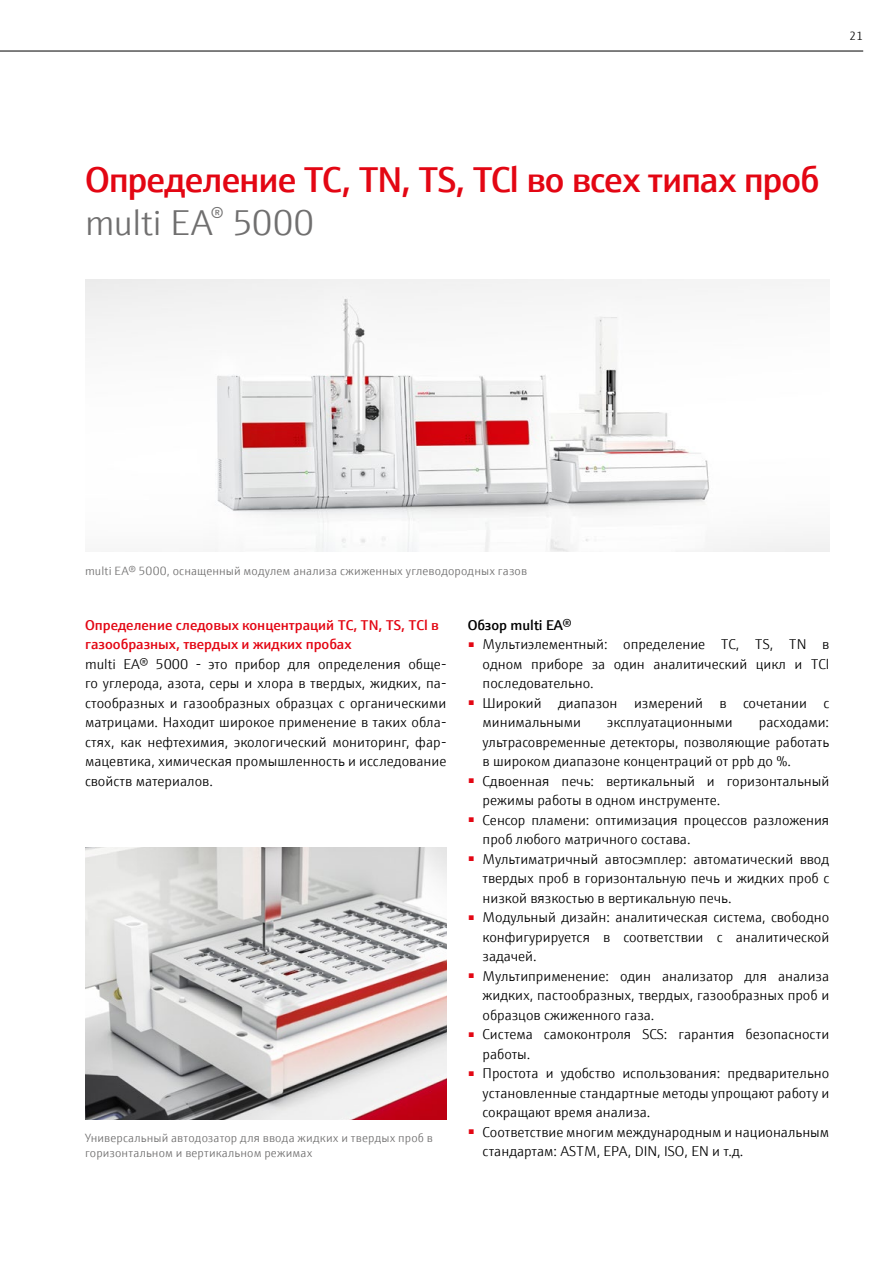
<style>
.page{position:relative;width:893px;height:1263px;background:#fff}
.page>*{position:absolute;margin:0;border:0;box-sizing:border-box;transform-origin:0 0}
.t1{font:600 36px/43.2px "E+H Sans";letter-spacing:-.025em;color:#e30613}
.t2{font:300 14.25px/19.5px "E+H Sans";color:#000;text-align:justify}
.t3{font:600 14.25px/19.5px "E+H Sans";color:#e30613}
.t4{font:600 14.25px "E+H Sans";color:#000}
.t5{font:300 12px/15px "E+H Sans";letter-spacing:.015em;color:#706f6f}
.t6{font:300 12px "E+H Sans";color:#000}
.s1{font-weight:300;color:#706f6f}
</style>
<div class="page">
<hr style="left:0;top:51px;width:863px;height:1px;background:#000">
<img style="left:85px;top:280px;width:744px;height:272px">
<img style="left:85px;top:847px;width:361px;height:272px">
<p class="t6" style="left:849px;top:27px;width:15px">21</p>
<h1 class="t1" style="left:85px;top:155px;width:736px">Определение TC, TN, TS, TCl во всех типах проб <span class="s1">multi EA</span><sup>®</sup> <span class="s1">5000</span></h1>
<p class="t5" style="left:85px;top:562px;width:443px">multi EA® 5000, оснащенный модулем анализа сжиженных углеводородных газов</p>
<p class="t3" style="left:85px;top:614px;width:355px">Определение следовых концентраций TC, TN, TS, TCl в газообразных, твердых и жидких пробах</p>
<p class="t2" style="left:85px;top:653px;width:363px">multi EA® 5000 - это прибор для определения обще&shy;го углерода, азота, серы и хлора в твердых, жидких, па&shy;стообразных и газообразных образцах с органическими матрицами. Находит широкое применение в таких обла&shy;стях, как нефтехимия, экологический мониторинг, фар&shy;мацевтика, химическая промышленность и исследование свойств материалов.</p>
<p class="t5" style="left:85px;top:1130px;width:349px">Универсальный автодозатор для ввода жидких и твердых проб в горизонтальном и вертикальном режимах</p>
<p class="t4" style="left:468px;top:614px;width:105px">Обзор multi EA®</p>
<p class="t2" style="left:483px;top:633px;width:348px;text-indent:-15px"><sup>■</sup> Мультиэлементный: определение TC, TS, TN в одном приборе за один аналитический цикл и TCl последовательно.</p>
<p class="t2" style="left:483px;top:692px;width:348px;text-indent:-15px"><sup>■</sup> Широкий диапазон измерений в сочетании с минимальными</p>
<p class="t2" style="left:483px;top:711px;width:348px;text-indent:276px">расходами: ультрасовременные детекторы, позволяющие работать в широком диапазоне концентраций от ppb до %.</p>
<p class="t2" style="left:483px;top:770px;width:348px;text-indent:-15px"><sup>■</sup> Сдвоенная печь: вертикальный и горизонтальный режимы работы в одном инструменте.</p>
<p class="t2" style="left:483px;top:809px;width:348px;text-indent:-15px"><sup>■</sup> Сенсор пламени: оптимизация процессов разложения проб любого матричного состава.</p>
<p class="t2" style="left:483px;top:848px;width:348px;text-indent:-15px"><sup>■</sup> Мультиматричный автосэмплер: автоматический ввод твердых проб в горизонтальную печь и жидких проб с низкой вязкостью в вертикальную печь.</p>
<p class="t2" style="left:483px;top:906px;width:348px;text-indent:-15px"><sup>■</sup> Модульный дизайн: аналитическая система, свободно конфигурируется в соответствии с аналитической задачей.</p>
<p class="t2" style="left:483px;top:965px;width:348px;text-indent:-15px"><sup>■</sup> Мультиприменение: один анализатор для анализа жидких, пастообразных, твердых, газообразных проб и образцов сжиженного газа.</p>
<p class="t2" style="left:483px;top:1023px;width:348px;text-indent:-15px"><sup>■</sup> Система самоконтроля SCS: гарантия безопасности работы.</p>
<p class="t2" style="left:483px;top:1062px;width:348px;text-indent:-15px"><sup>■</sup> Простота и удобство использования: предварительно установленные стандартные методы упрощают работу и сокращают время анализа.</p>
<p class="t2" style="left:483px;top:1121px;width:348px;text-indent:-15px"><sup>■</sup> Соответствие многим международным и национальным стандартам: ASTM, EPA, DIN, ISO, EN и т.д.</p>
<p class="t2" style="left:607px;top:711px;width:127px">эксплуатационными</p>
</div>
